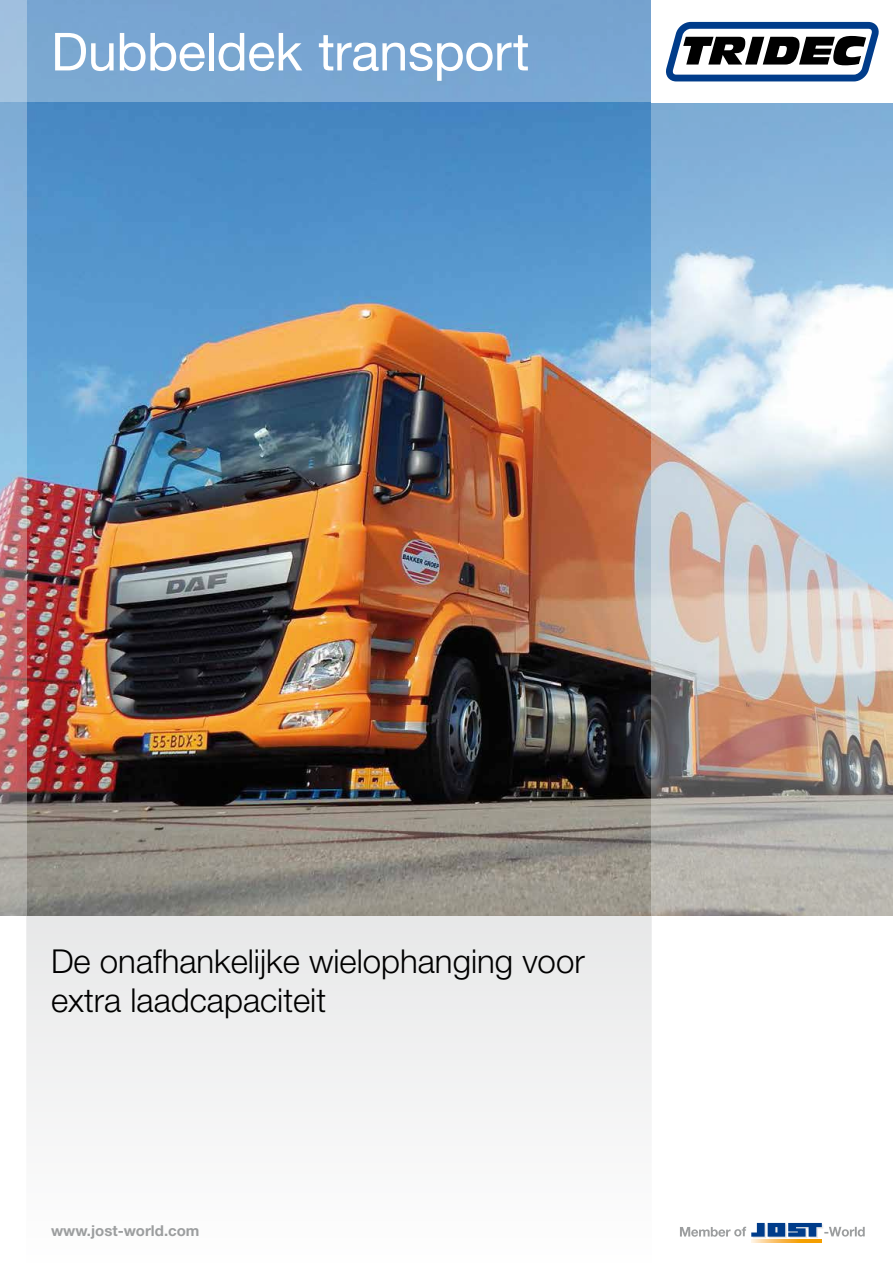
<style>
.page{position:relative;width:893px;height:1263px;background:#fff}
.page>*{position:absolute;margin:0;border:0;box-sizing:border-box;transform-origin:0 0}
.t1{font:52.5px "Helvetica Neue LT Pro";letter-spacing:-.005em;color:#fff}
.t2{font:300 33px/39.6px "Helvetica Neue LT Pro";color:#000}
.t3{font:700 15px "Helvetica Neue LT Pro";color:#9c9e9f}
</style>
<div class="page">
<div style="left:27px;top:915px;width:625px;height:348px;background:#f3f3f3"></div>
<img style="left:27px;top:102px;width:625px;height:813px">
<div style="left:0;top:0;width:654px;height:102px;background:#78a5d2"></div>
<svg style="left:0;top:0;width:27px;height:1060px"></svg>
<svg style="left:652px;top:103px;width:241px;height:1137px"></svg>
<div style="left:652px;top:0;width:241px;height:102px;background:#fff"></div>
<svg style="left:666px;top:22px;width:213px;height:59px"></svg>
<svg style="left:680px;top:1223px;width:185px;height:15px"></svg>
<svg style="left:751px;top:1240px;width:71px;height:3px"></svg>
<h1 class="t1" style="left:51px;top:19px;width:480px">Dubbeldek transport</h1>
<p class="t2" style="left:51px;top:940px;width:535px">De onafhankelijke wielophanging voor extra laadcapaciteit</p>
<p class="t3" style="left:51px;top:1221px;width:150px">www.jost-world.com</p>
</div>
